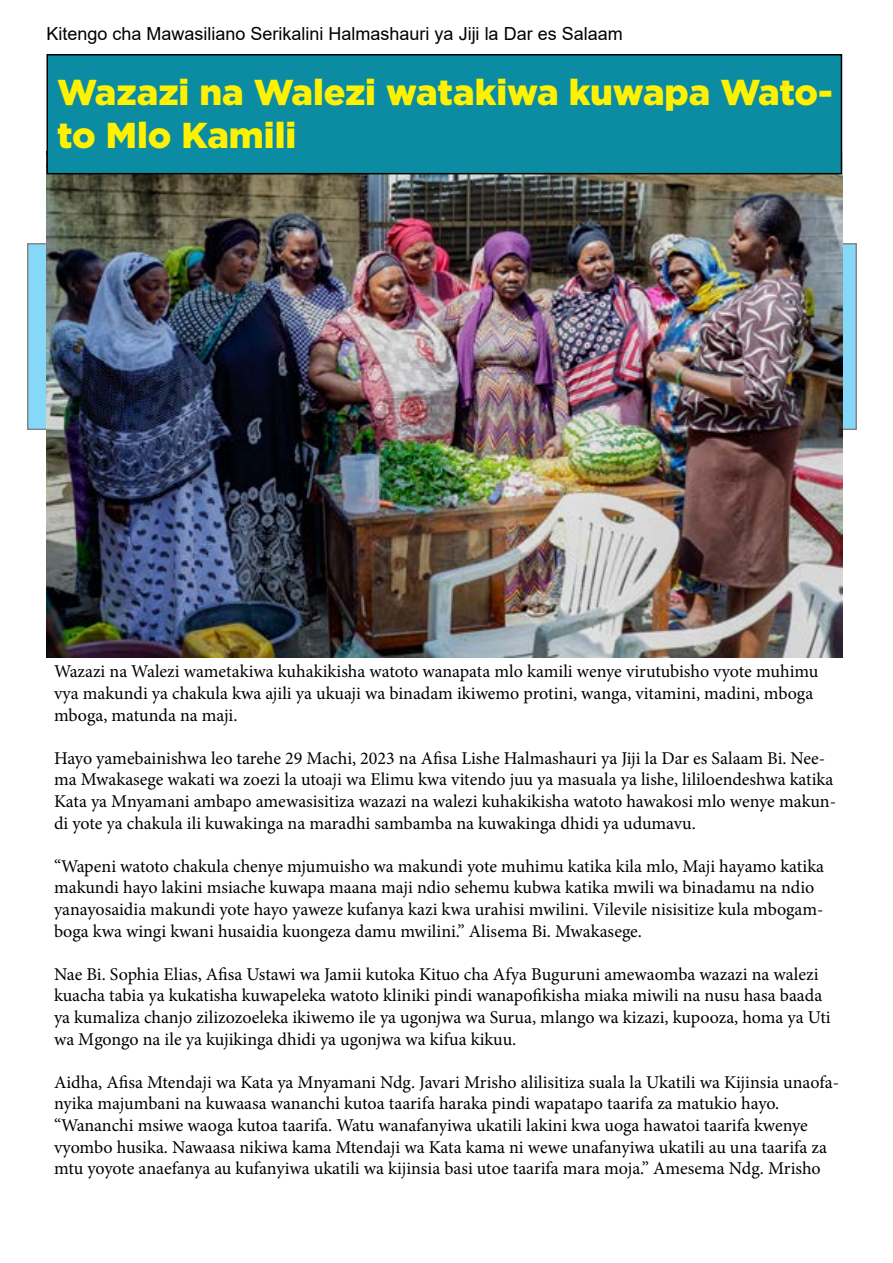
<style>
.page{position:relative;width:893px;height:1263px;background:#fff}
.page>*{position:absolute;margin:0;border:0;box-sizing:border-box;transform-origin:0 0}
.t1{font:900 36px/43.2px "Gotham";color:#fff200}
.t2{font:18px/21.6px "Minion Pro";color:#000}
.t3{font:18px "Arial";color:#000}
</style>
<div class="page">
<div style="left:30px;top:246px;width:824px;height:181px;background:#85d8f7"></div>
<img style="left:47px;top:174px;width:795px;height:483px">
<div style="left:47px;top:55px;width:794px;height:119px;background:#0c8ca2"></div>
<div style="left:46px;top:54px;width:796px;height:120px;border:2px solid #000"></div>
<p class="t3" style="left:46px;top:21px;width:578px">Kitengo cha Mawasiliano Serikalini Halmashauri ya Jiji la Dar es Salaam</p>
<h1 class="t1" style="left:57px;top:70px;width:777px">Wazazi na Walezi watakiwa kuwapa Wato&shy;to Mlo Kamili</h1>
<p class="t2" style="left:54px;top:661px;width:766px">Wazazi na Walezi wametakiwa kuhakikisha watoto wanapata mlo kamili wenye virutubisho vyote muhimu vya makundi ya chakula kwa ajili ya ukuaji wa binadam ikiwemo protini, wanga, vitamini, madini, mboga mboga, matunda na maji.</p>
<p class="t2" style="left:54px;top:747px;width:784px">Hayo yamebainishwa leo tarehe 29 Machi, 2023 na Afisa Lishe Halmashauri ya Jiji la Dar es Salaam Bi. Nee&shy;ma Mwakasege wakati wa zoezi la utoaji wa Elimu kwa vitendo juu ya masuala ya lishe, lililoendeshwa katika Kata ya Mnyamani ambapo amewasisitiza wazazi na walezi kuhakikisha watoto hawakosi mlo wenye makun&shy;di yote ya chakula ili kuwakinga na maradhi sambamba na kuwakinga dhidi ya udumavu.</p>
<p class="t2" style="left:54px;top:855px;width:772px">“Wapeni watoto chakula chenye mjumuisho wa makundi yote muhimu katika kila mlo, Maji hayamo katika makundi hayo lakini msiache kuwapa maana maji ndio sehemu kubwa katika mwili wa binadamu na ndio yanayosaidia makundi yote hayo yaweze kufanya kazi kwa urahisi mwilini. Vilevile nisisitize kula mbogam&shy;boga kwa wingi kwani husaidia kuongeza damu mwilini.” Alisema Bi. Mwakasege.</p>
<p class="t2" style="left:54px;top:963px;width:778px">Nae Bi. Sophia Elias, Afisa Ustawi wa Jamii kutoka Kituo cha Afya Buguruni amewaomba wazazi na walezi kuacha tabia ya kukatisha kuwapeleka watoto kliniki pindi wanapofikisha miaka miwili na nusu hasa baada ya kumaliza chanjo zilizozoeleka ikiwemo ile ya ugonjwa wa Surua, mlango wa kizazi, kupooza, homa ya Uti wa Mgongo na ile ya kujikinga dhidi ya ugonjwa wa kifua kikuu.</p>
<p class="t2" style="left:54px;top:1071px;width:787px">Aidha, Afisa Mtendaji wa Kata ya Mnyamani Ndg. Javari Mrisho alilisitiza suala la Ukatili wa Kijinsia unaofa&shy;nyika majumbani na kuwaasa wananchi kutoa taarifa haraka pindi wapatapo taarifa za matukio hayo. “Wananchi msiwe waoga kutoa taarifa. Watu wanafanyiwa ukatili lakini kwa uoga hawatoi taarifa kwenye vyombo husika. Nawaasa nikiwa kama Mtendaji wa Kata kama ni wewe unafanyiwa ukatili au una taarifa za mtu yoyote anaefanya au kufanyiwa ukatili wa kijinsia basi utoe taarifa mara moja.” Amesema Ndg. Mrisho</p>
</div>
